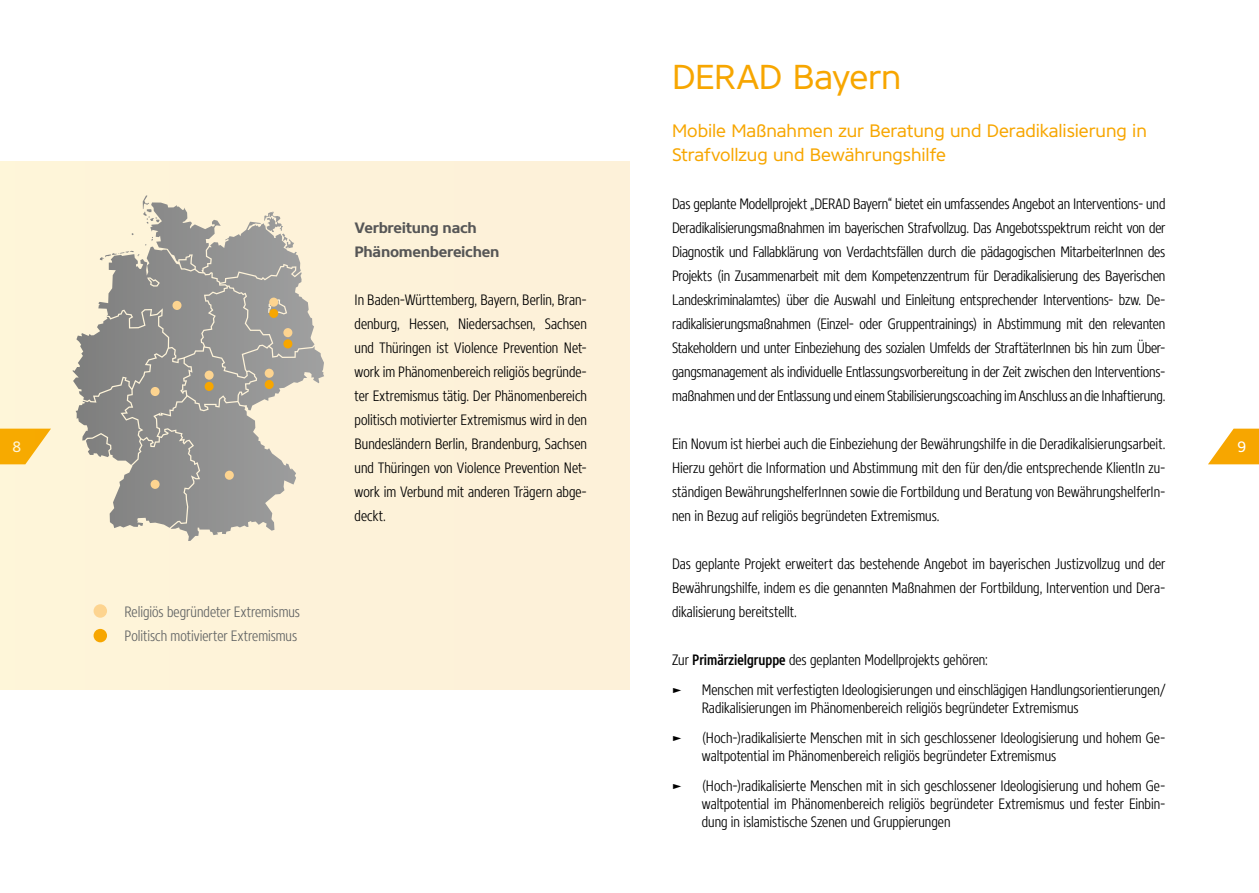
<style>
.page{position:relative;width:1259px;height:893px;background:#fff}
.page>*{position:absolute;margin:0;border:0;box-sizing:border-box;transform-origin:0 0}
.t1{font:34.5px "Core Sans N45";color:#f7a600}
.t2{font:18px/24px "Core Sans N45";letter-spacing:-.005em;color:#f7a600}
.t3{font:300 15px/24px "Core Sans N37 Cn";color:#000;text-align:justify}
.t4{font:300 15px/24px "Core Sans N37 Cn";color:#646666}
.t5{font:700 15px/24px "Core Sans N65";letter-spacing:-.015em;color:#565656}
.t6{font:15px "Core Sans N45";color:#fff}
.s1{font-family:"Core Sans N57 Cn";font-weight:500}
</style>
<div class="page">
<svg style="left:1208px;top:429px;width:51px;height:35px"></svg>
<svg style="left:0;top:161px;width:629px;height:528px"></svg>
<div style="left:94px;top:604px;width:13px;height:14px;background:#fdd490;border-radius:50%"></div>
<div style="left:94px;top:629px;width:13px;height:13px;background:#f7a600;border-radius:50%"></div>
<svg style="left:132px;top:195px;width:169px;height:88px"></svg>
<div style="left:269px;top:298px;width:9px;height:9px;background:#fdd490;border-radius:50%"></div>
<div style="left:225px;top:471px;width:9px;height:9px;background:#fdd490;border-radius:50%"></div>
<div style="left:151px;top:387px;width:9px;height:9px;background:#fdd490;border-radius:50%"></div>
<div style="left:172px;top:301px;width:9px;height:9px;background:#fdd490;border-radius:50%"></div>
<div style="left:151px;top:480px;width:9px;height:9px;background:#fdd490;border-radius:50%"></div>
<div style="left:283px;top:328px;width:9px;height:9px;background:#fdd490;border-radius:50%"></div>
<div style="left:265px;top:369px;width:9px;height:9px;background:#fdd490;border-radius:50%"></div>
<div style="left:205px;top:371px;width:9px;height:9px;background:#fdd490;border-radius:50%"></div>
<div style="left:269px;top:309px;width:9px;height:9px;background:#f7a600;border-radius:50%"></div>
<div style="left:283px;top:339px;width:9px;height:9px;background:#f7a600;border-radius:50%"></div>
<div style="left:265px;top:380px;width:9px;height:9px;background:#f7a600;border-radius:50%"></div>
<div style="left:205px;top:382px;width:9px;height:9px;background:#f7a600;border-radius:50%"></div>
<h1 class="t1" style="left:672px;top:55px;width:231px">DERAD Bayern</h1>
<p class="t2" style="left:672px;top:119px;width:476px">Mobile Maßnahmen zur Beratung und Deradikalisierung in<br>Strafvollzug und Bewährungshilfe</p>
<p class="t3" style="left:672px;top:192px;width:495px">Das geplante Modellprojekt „DERAD Bayern“ bietet ein umfassendes Angebot an Interventions- und Deradikalisierungsmaßnahmen im bayerischen Strafvollzug. Das Angebotsspektrum reicht von der Diagnostik und Fallabklärung von Verdachtsfällen durch die pädagogischen MitarbeiterInnen des Projekts (in Zusammenarbeit mit dem Kompetenzzentrum für Deradikalisierung des Bayerischen Landeskriminalamtes) über die Auswahl und Einleitung entsprechender Interventions- bzw. De&shy;radikalisierungsmaßnahmen (Einzel- oder Gruppentrainings) in Abstimmung mit den relevanten Stakeholdern und unter Einbeziehung des sozialen Umfelds der StraftäterInnen bis hin zum Über&shy;gangsmanagement als individuelle Entlassungsvorbereitung in der Zeit zwischen den Interventions&shy;maßnahmen und der Entlassung und einem Stabilisierungscoaching im Anschluss an die Inhaftierung.</p>
<p class="t3" style="left:672px;top:432px;width:495px">Ein Novum ist hierbei auch die Einbeziehung der Bewährungshilfe in die Deradikalisierungsarbeit.<br>Hierzu gehört die Information und Abstimmung mit den für den/die entsprechende KlientIn zu&shy;ständigen BewährungshelferInnen sowie die Fortbildung und Beratung von BewährungshelferIn&shy;nen in Bezug auf religiös begründeten Extremismus.</p>
<p class="t3" style="left:672px;top:552px;width:495px">Das geplante Projekt erweitert das bestehende Angebot im bayerischen Justizvollzug und der Bewährungshilfe, indem es die genannten Maßnahmen der Fortbildung, Intervention und Dera&shy;dikalisierung bereitstellt.</p>
<p class="t3" style="left:672px;top:645px;width:317px;line-height:30px">Zur <span class="s1">Primärzielgruppe</span> des geplanten Modellprojekts gehören: ►</p>
<p class="t5" style="left:354px;top:216px;width:146px">Verbreitung nach<br>Phänomenbereichen</p>
<p class="t3" style="left:354px;top:288px;width:234px">In Baden-Württemberg, Bayern, Berlin, Bran&shy;denburg, Hessen, Niedersachsen, Sachsen und Thüringen ist Violence Prevention Net&shy;work im Phänomenbereich religiös begründe&shy;ter Extremismus tätig. Der Phänomenbereich politisch motivierter Extremismus wird in den Bundesländern Berlin, Brandenburg, Sachsen und Thüringen von Violence Prevention Net&shy;work im Verbund mit anderen Trägern abge&shy;deckt.</p>
<p class="t6" style="left:13px;top:437px;width:10px">8</p>
<p class="t6" style="left:1237px;top:437px;width:10px">9</p>
<p class="t4" style="left:125px;top:600px;width:177px">Religiös begründeter Extremismus<br>Politisch motivierter Extremismus</p>
<p class="t3" style="left:702px;top:681px;width:465px;line-height:18px">Menschen mit verfestigten Ideologisierungen und einschlägigen Handlungsorientierungen/<br>Radikalisierungen im Phänomenbereich religiös begründeter Extremismus</p>
<p class="t3" style="left:672px;top:726px;width:11px">►</p>
<p class="t3" style="left:702px;top:729px;width:465px;line-height:18px">(Hoch-)radikalisierte Menschen mit in sich geschlossener Ideologisierung und hohem Ge&shy;waltpotential im Phänomenbereich religiös begründeter Extremismus</p>
<p class="t3" style="left:672px;top:774px;width:11px">►</p>
<p class="t3" style="left:702px;top:777px;width:465px;line-height:18px">(Hoch-)radikalisierte Menschen mit in sich geschlossener Ideologisierung und hohem Ge&shy;waltpotential im Phänomenbereich religiös begründeter Extremismus und fester Einbin&shy;dung in islamistische Szenen und Gruppierungen</p>
</div>
